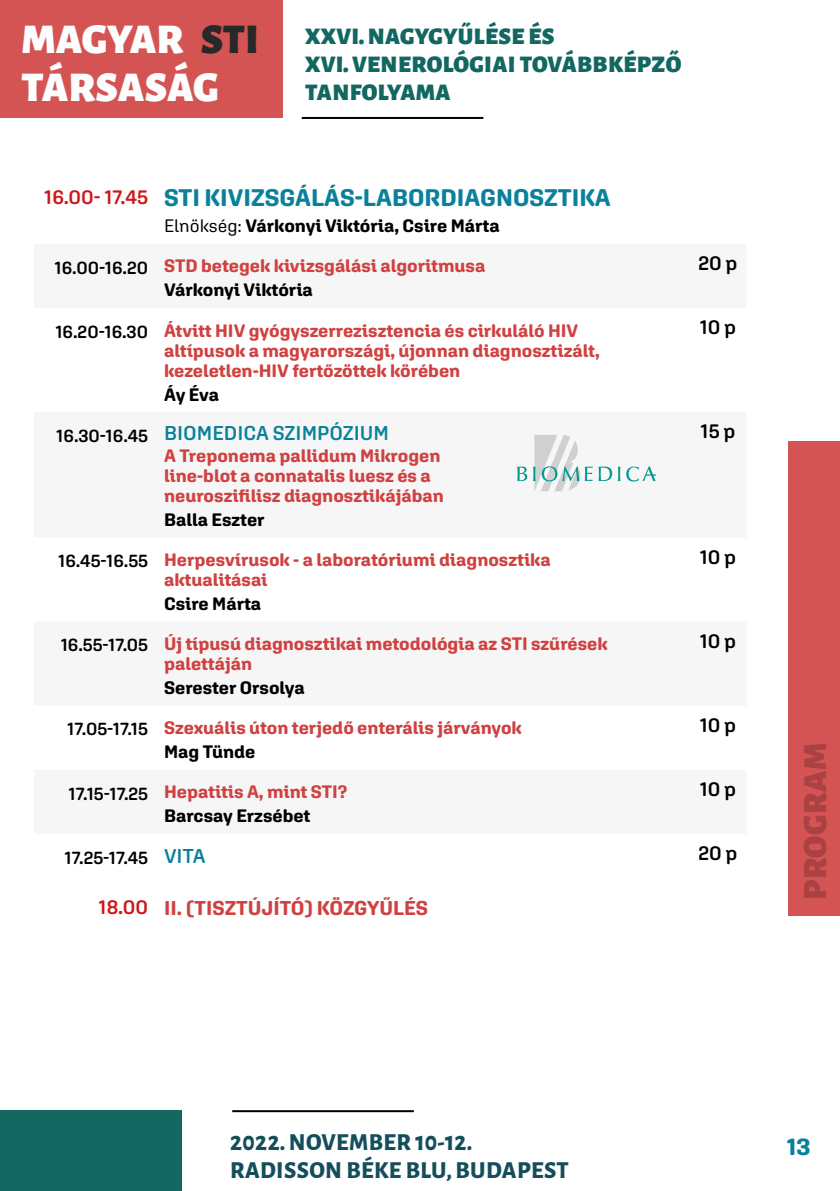
<style>
.page{position:relative;width:840px;height:1191px;background:#fff}
.page>*{position:absolute;margin:0;border:0;box-sizing:border-box;transform-origin:0 0}
.t1{font:900 42.6px/48.6px "Alegreya Sans";color:#fdfefd}
.t2{font:900 34px "Alegreya Sans";letter-spacing:.015em;color:#aa4142}
.t3{font:900 24px/28px "Alegreya Sans";letter-spacing:.015em;color:#126761}
.t4{font:700 24px "Aglet Sans";color:#09819b}
.t5{font:800 24px/28px "Alegreya Sans";letter-spacing:.015em;color:#134e5a}
.t6{font:600 20px "Aglet Sans";color:#09819b}
.t7{font:700 20px "Aglet Sans";color:#d04141}
.t8{font:600 20px "Aglet Sans";color:#000}
.t9{font:700 18px/20px "Aglet Sans";color:#d04141}
.t10{font:700 18px "Aglet Sans";color:#000}
.t11{font:600 18px "Aglet Sans";color:#000}
.s1{color:#282828}
.s2{font-weight:600;font-size:20px;color:#cd1719}
.s3{font-weight:400}
.s4{font-weight:600;color:#000}
.s5{color:#000}
.s6{font-size:18px;color:#000}
.s7{font-size:20px;color:#09819b}
.s8{font-weight:600;color:#cd1719}
</style>
<div class="page">
<hr style="left:301px;top:117px;width:182px;height:2px;background:#000">
<hr style="left:232px;top:1110px;width:181px;height:2px;background:#000">
<div style="left:0;top:1110px;width:181px;height:81px;background:#126761"></div>
<div style="left:0;top:0;width:282px;height:118px;background:#d45454"></div>
<svg style="left:517px;top:466px;width:10px;height:15px"></svg>
<svg style="left:533px;top:435px;width:59px;height:56px"></svg>
<svg style="left:598px;top:466px;width:13px;height:15px"></svg>
<svg style="left:617px;top:467px;width:3px;height:14px"></svg>
<svg style="left:626px;top:466px;width:29px;height:15px"></svg>
<div style="left:787px;top:441px;width:52px;height:475px;background:#d45454"></div>
<h1 class="t1" style="left:21px;top:11px;width:239px">MAGYAR <span class="s1">STI<br></span>TÁRSASÁG</h1>
<h3 class="t3" style="left:305px;top:20px;width:377px">XXVI. NAGYGYŰLÉSE ÉS<br>XVI. VENEROLÓGIAI TOVÁBBKÉPZŐ<br>TANFOLYAMA</h3>
<h3 class="t4" style="left:44px;top:184px;width:567px"><span class="s2">16.00- 17.45</span> STI KIVIZSGÁLÁS-LABORDIAGNOSZTIKA</h3>
<p class="t10" style="left:164px;top:215px;width:337px"><span class="s3">Elnökség:</span> Várkonyi Viktória, Csire Márta</p>
<p class="t9" style="left:164px;top:254px;width:322px;line-height:24px;text-indent:-110px"><span class="s4">16.00-16.20</span> STD betegek kivizsgálási algoritmusa<br><span class="s5">Várkonyi Viktória</span></p>
<p class="t8" style="left:698px;top:251px;width:41px">20 p</p>
<p class="t9" style="left:164px;top:320px;width:437px;text-indent:-109px"><span class="s4">16.20-16.30</span> Átvitt HIV gyógyszerrezisztencia és cirkuláló HIV altípusok a magyarországi, újonnan diagnosztizált, kezeletlen-HIV fertőzöttek körében</p>
<p class="t10" style="left:164px;top:383px;width:56px">Áy Éva</p>
<p class="t8" style="left:699px;top:315px;width:38px">10 p</p>
<p class="t6" style="left:56px;top:421px;width:334px"><span class="s6">16.30-16.45</span> BIOMEDICA SZIMPÓZIUM</p>
<p class="t9" style="left:164px;top:446px;width:281px">A Treponema pallidum Mikrogen line-blot a connatalis luesz és a neuroszifilisz diagnosztikájában</p>
<p class="t10" style="left:164px;top:509px;width:102px">Balla Eszter</p>
<p class="t9" style="left:164px;top:550px;width:388px;text-indent:-106px"><span class="s4">16.45-16.55</span> Herpesvírusok - a laboratóriumi diagnosztika aktualitásai</p>
<p class="t10" style="left:164px;top:593px;width:99px">Csire Márta</p>
<p class="t9" style="left:164px;top:634px;width:445px;text-indent:-103px"><span class="s4">16.55-17.05</span> Új típusú diagnosztikai metodológia az STI szűrések palettáján</p>
<p class="t10" style="left:164px;top:677px;width:142px">Serester Orsolya</p>
<p class="t8" style="left:700px;top:419px;width:36px">15 p</p>
<p class="t8" style="left:699px;top:544px;width:38px">10 p</p>
<p class="t8" style="left:699px;top:628px;width:38px">10 p</p>
<p class="t9" style="left:164px;top:716px;width:359px;line-height:24px;text-indent:-97px"><span class="s4">17.05-17.15</span> Szexuális úton terjedő enterális járványok<br><span class="s5">Mag Tünde</span></p>
<p class="t8" style="left:699px;top:712px;width:38px">10 p</p>
<p class="t9" style="left:164px;top:780px;width:185px;line-height:24px;text-indent:-95px"><span class="s4">17.15-17.25</span> Hepatitis A, mint STI?<br><span class="s5">Barcsay Erzsébet</span></p>
<p class="t8" style="left:699px;top:776px;width:38px">10 p</p>
<p class="t11" style="left:64px;top:846px;width:142px">17.25-17.45 <span class="s7">VITA</span></p>
<p class="t8" style="left:698px;top:840px;width:41px">20 p</p>
<p class="t7" style="left:99px;top:895px;width:331px"><span class="s8">18.00</span> II. (TISZTÚJÍTÓ) KÖZGYŰLÉS</p>
<h2 class="t2" style="left:787px;top:900px;width:159px;rotate:-90deg">PROGRAM</h2>
<h3 class="t5" style="left:230px;top:1126px;width:340px">2022. NOVEMBER 10-12.<br>RADISSON BÉKE BLU, BUDAPEST</h3>
<h3 class="t4" style="left:786px;top:1132px;width:25px">13</h3>
</div>
